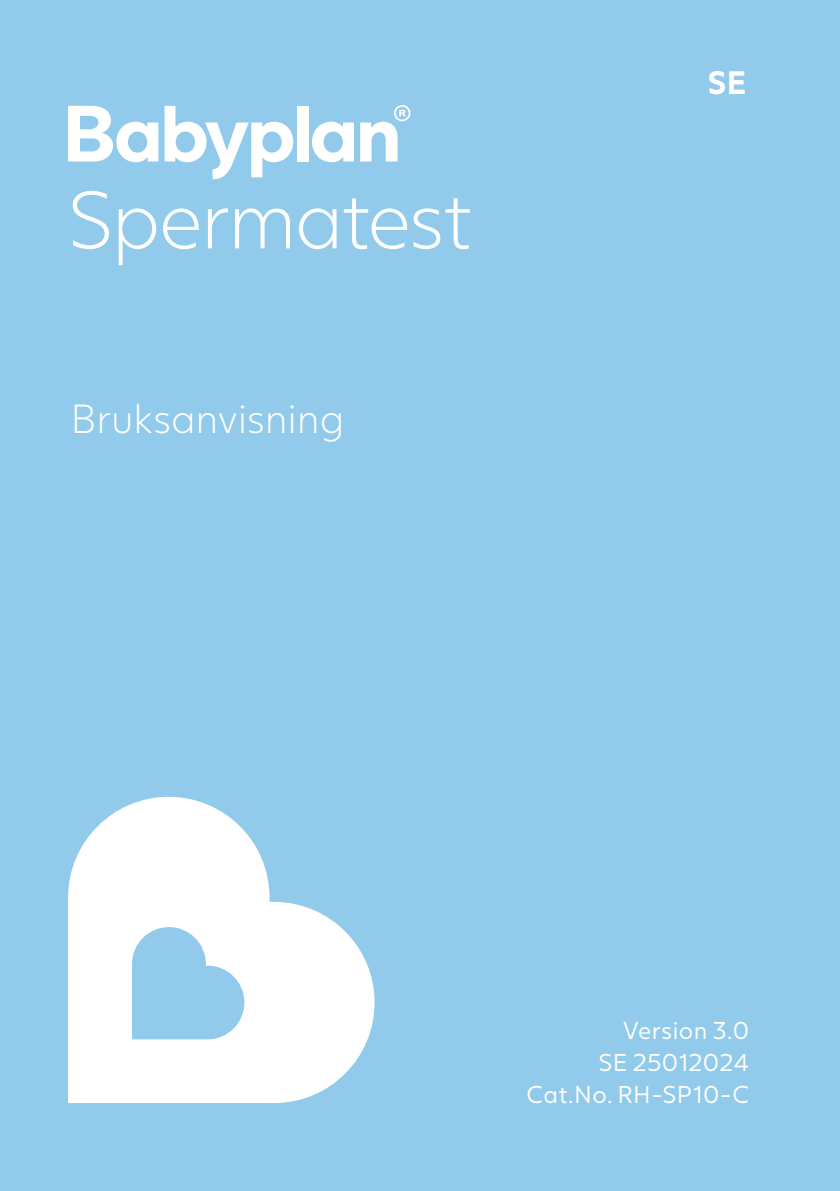
<style>
.page{position:relative;width:840px;height:1191px;background:#fff}
.page>*{position:absolute;margin:0;border:0;box-sizing:border-box;transform-origin:0 0}
.t1{font:300 80px "Juli Sans";letter-spacing:-.035em;color:#fff}
.t2{font:300 40px "Juli Sans";letter-spacing:-.01em;color:#fff}
.t3{font:700 32px "Juli Sans";color:#fff}
.t4{font:24px/32px "Juli Sans";letter-spacing:.01em;color:#fff;text-align:right}
</style>
<div class="page">
<div style="left:0;top:0;width:839px;height:1191px;background:#92caec"></div>
<svg style="left:68px;top:797px;width:306px;height:306px;fill:#fff"></svg>
<svg style="left:68px;top:106px;width:90px;height:56px"></svg>
<svg style="left:360px;top:105px;width:50px;height:56px"></svg>
<svg style="left:312px;top:122px;width:42px;height:40px"></svg>
<div style="left:297px;top:106px;width:11px;height:55px;background:#fff"></div>
<svg style="left:164px;top:106px;width:129px;height:73px"></svg>
<h1 class="t1" style="left:68px;top:158px;width:406px">Spermatest</h1>
<h2 class="t2" style="left:71px;top:388px;width:275px">Bruksanvisning</h2>
<h3 class="t3" style="left:707px;top:56px;width:40px">SE</h3>
<p class="t4" style="left:526px;top:1012px;width:224px">Version 3.0<br>SE 25012024<br>Cat.No. RH-SP10-C</p>
</div>
